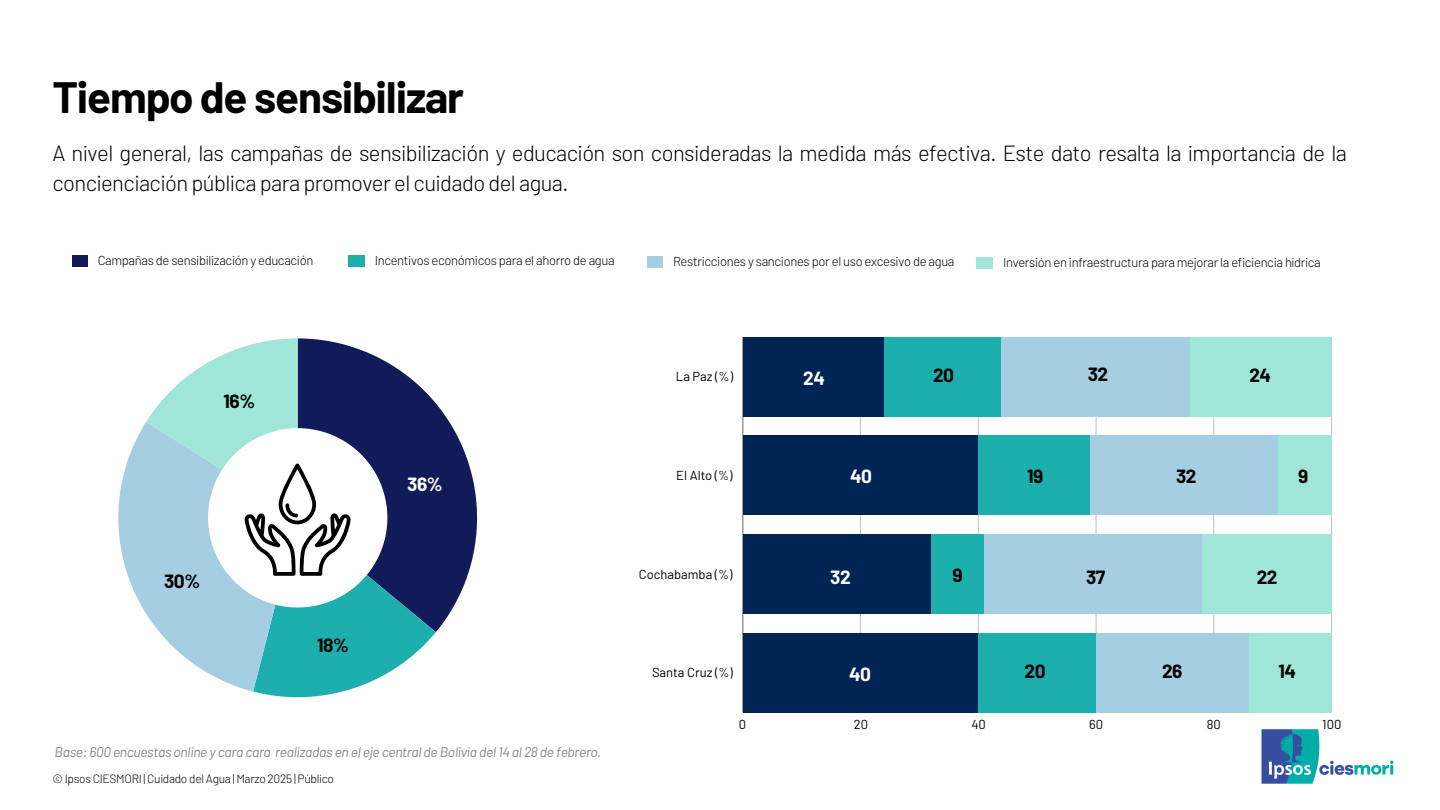
<style>
.page{position:relative;width:1440px;height:810px;background:#fff}
.page>*{position:absolute;margin:0;border:0;box-sizing:border-box;transform-origin:0 0}
.t1{font:700 44px "Barlow";letter-spacing:-.025em;color:#000}
.t2{font:300 22px/30.8px "Barlow";letter-spacing:-.025em;color:#000}
.t3{font:700 19.1px "Barlow";letter-spacing:-.025em;color:#000}
.t4{font:700 19.1px "Barlow";letter-spacing:-.025em;color:#fff}
.t5{font:italic 14px "Barlow";letter-spacing:-.025em;color:#878787}
.t6{font:300 13px "Barlow";letter-spacing:-.025em;color:#000}
.t7{font:13px "Barlow";color:#000}
.t8{font:300 12px "Barlow";letter-spacing:-.025em;color:#000}
</style>
<div class="page">
<img style="left:1261px;top:729px;width:133px;height:55px">
<hr style="left:743px;top:337px;width:1px;height:375px;background:#c8c8c8">
<hr style="left:860px;top:337px;width:1px;height:375px;background:#c5c5c5">
<hr style="left:978px;top:337px;width:1px;height:375px;background:#cbcbcb">
<hr style="left:1096px;top:337px;width:1px;height:375px;background:#dcdcdc">
<hr style="left:1213px;top:337px;width:1px;height:375px;background:#d1d1d1">
<hr style="left:1331px;top:337px;width:1px;height:375px;background:#c0c0c0">
<div style="left:743px;top:337px;width:141px;height:79px;background:#002554"></div>
<div style="left:884px;top:337px;width:118px;height:79px;background:#1dafad"></div>
<div style="left:1002px;top:337px;width:188px;height:79px;background:#a5cee3"></div>
<div style="left:1190px;top:337px;width:142px;height:79px;background:#9fe5d8"></div>
<div style="left:743px;top:436px;width:235px;height:79px;background:#002554"></div>
<div style="left:978px;top:436px;width:112px;height:79px;background:#1dafad"></div>
<div style="left:1090px;top:436px;width:189px;height:79px;background:#a5cee3"></div>
<div style="left:1279px;top:436px;width:53px;height:79px;background:#9fe5d8"></div>
<div style="left:743px;top:535px;width:188px;height:79px;background:#002554"></div>
<div style="left:931px;top:535px;width:53px;height:79px;background:#1dafad"></div>
<div style="left:984px;top:535px;width:218px;height:79px;background:#a5cee3"></div>
<div style="left:1202px;top:535px;width:130px;height:79px;background:#9fe5d8"></div>
<div style="left:743px;top:633px;width:235px;height:79px;background:#002554"></div>
<div style="left:978px;top:633px;width:118px;height:79px;background:#1dafad"></div>
<div style="left:1096px;top:633px;width:153px;height:79px;background:#a5cee3"></div>
<div style="left:1249px;top:633px;width:83px;height:79px;background:#9fe5d8"></div>
<svg style="left:436px;top:403px;width:41px;height:229px;fill:#121b5a"></svg>
<div style="left:72px;top:255px;width:16px;height:11px;background:#121b5a"></div>
<div style="left:348px;top:255px;width:17px;height:11px;background:#1dafad"></div>
<div style="left:648px;top:256px;width:15px;height:11px;background:#a5cee3"></div>
<div style="left:976px;top:257px;width:16px;height:11px;background:#9fe5d8"></div>
<svg style="left:118px;top:338px;width:318px;height:359px"></svg>
<h3 class="t1" style="left:52px;top:69px;width:413px">Tiempo de sensibilizar</h3>
<p class="t2" style="left:52px;top:136px;width:1296px">A nivel general, las campañas de sensibilización y educación son consideradas la medida más efectiva. Este dato resalta la importancia de la concienciación pública para promover el cuidado del agua.</p>
<h1 class="t6" style="left:98px;top:252px;width:217px">Campañas de sensibilización y educación</h1>
<h2 class="t6" style="left:375px;top:252px;width:241px">Incentivos económicos para el ahorro de agua</h2>
<h4 class="t6" style="left:673px;top:253px;width:283px">Restricciones y sanciones por el uso excesivo de agua</h4>
<h4 class="t6" style="left:1003px;top:254px;width:319px">Inversión en infraestructura para mejorar la eficiencia hídrica</h4>
<p class="t3" style="left:224px;top:389px;width:33px">16%</p>
<h3 class="t3" style="left:164px;top:569px;width:38px">30%</h3>
<h3 class="t3" style="left:317px;top:633px;width:33px">18%</h3>
<h3 class="t4" style="left:407px;top:472px;width:37px">36%</h3>
<h4 class="t5" style="left:55px;top:743px;width:548px">Base: 600 encuestas online y cara cara realizadas en el eje central de Bolivia del 14 al 28 de febrero.</h4>
<h4 class="t8" style="left:52px;top:771px;width:283px">© Ipsos CIESMORI | Cuidado del Agua | Marzo 2025 | Público</h4>
<p class="t7" style="left:676px;top:368px;width:59px">La Paz (%)</p>
<p class="t4" style="left:803px;top:366px;width:23px">24</p>
<p class="t3" style="left:933px;top:363px;width:23px">20</p>
<p class="t3" style="left:1088px;top:362px;width:22px">32</p>
<p class="t3" style="left:1249px;top:363px;width:23px">24</p>
<p class="t7" style="left:676px;top:467px;width:58px">El Alto (%)</p>
<p class="t4" style="left:850px;top:464px;width:23px">40</p>
<p class="t3" style="left:1027px;top:464px;width:18px">19</p>
<p class="t3" style="left:1176px;top:464px;width:22px">32</p>
<p class="t3" style="left:1298px;top:464px;width:12px">9</p>
<p class="t7" style="left:639px;top:566px;width:95px">Cochabamba (%)</p>
<p class="t4" style="left:830px;top:565px;width:22px">32</p>
<p class="t3" style="left:952px;top:563px;width:12px">9</p>
<p class="t3" style="left:1086px;top:565px;width:21px">37</p>
<p class="t3" style="left:1257px;top:565px;width:22px">22</p>
<p class="t7" style="left:652px;top:664px;width:82px">Santa Cruz (%)</p>
<p class="t4" style="left:849px;top:662px;width:23px">40</p>
<p class="t3" style="left:1025px;top:658px;width:23px">20</p>
<p class="t3" style="left:1162px;top:658px;width:22px">26</p>
<p class="t3" style="left:1278px;top:658px;width:19px">14</p>
<p class="t7" style="left:739px;top:716px;width:9px">0</p>
<p class="t7" style="left:854px;top:716px;width:16px">20</p>
<p class="t7" style="left:971px;top:716px;width:16px">40</p>
<p class="t7" style="left:1089px;top:716px;width:16px">60</p>
<p class="t7" style="left:1207px;top:716px;width:16px">80</p>
<p class="t7" style="left:1322px;top:716px;width:21px">100</p>
</div>
